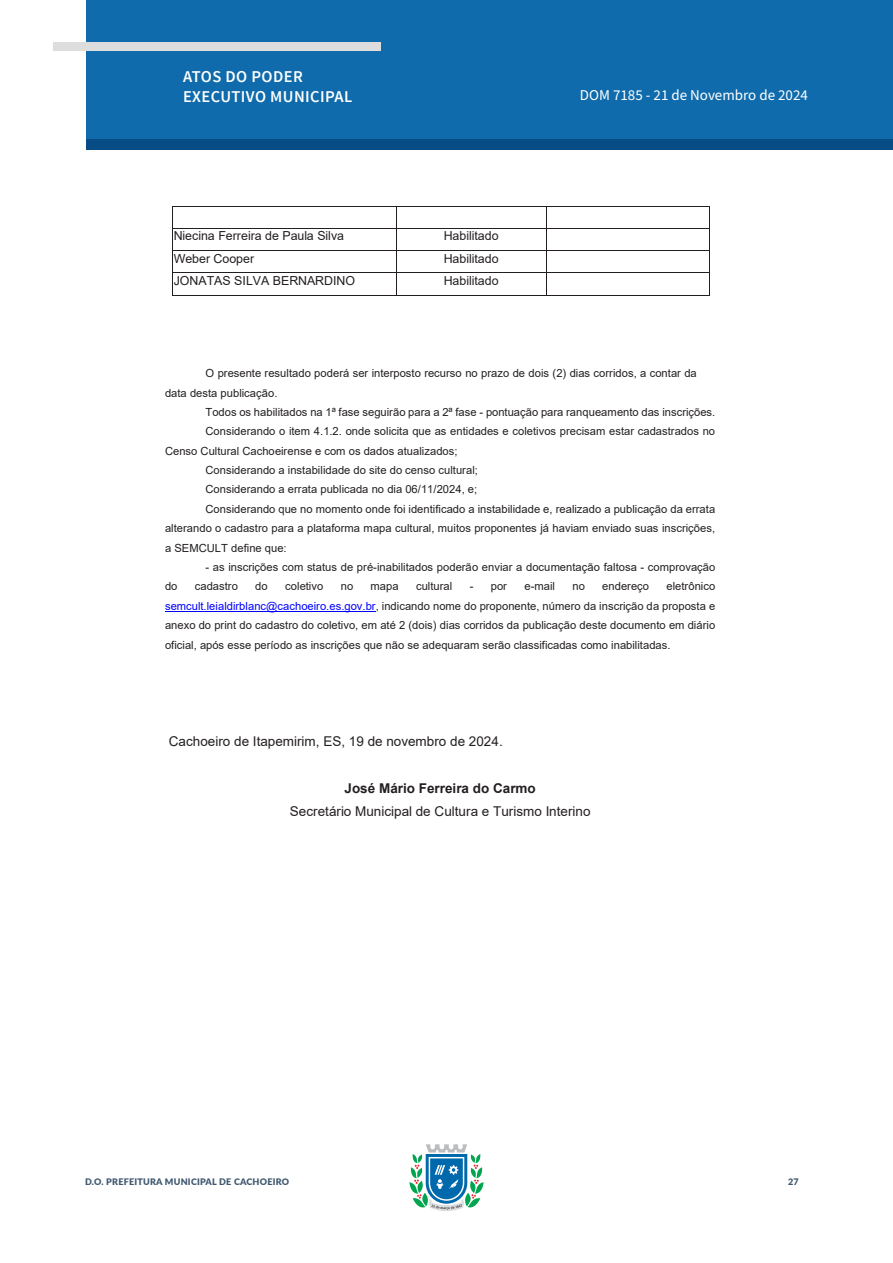
<style>
.page{position:relative;width:893px;height:1263px;background:#fff}
.page>*{position:absolute;margin:0;border:0;box-sizing:border-box;transform-origin:0 0}
.t1{font:600 16.5px/19.8px "Source Sans Pro";letter-spacing:.025em;color:#fff}
.t2{font:15px "Source Sans Pro";color:#fff}
.t3{font:13.5px/23.4px "Arial";color:#231f20;text-align:center}
.t4{font:12.45px "Arial";color:#231f20}
.t5{font:11.25px/19.4px "Arial";color:#231f20;text-align:justify}
.t6{font:900 9px "Lato";letter-spacing:.025em;color:#405970}
.s1{color:#00f}
.s2{font-weight:700}
</style>
<div class="page">
<svg style="left:409px;top:1144px;width:75px;height:67px"></svg>
<div style="left:86px;top:0;width:807px;height:140px;background:#0f6bab"></div>
<div style="left:87px;top:140px;width:806px;height:10px;background:#084c86"></div>
<div style="left:53px;top:42px;width:328px;height:9px;background:#ddd"></div>
<hr style="left:0;top:0;width:1px;height:140px;background:#0f6bab">
<hr style="left:173px;top:206px;width:223px;height:1px;background:#231f20">
<hr style="left:396px;top:206px;width:150px;height:1px;background:#231f20">
<hr style="left:547px;top:206px;width:162px;height:1px;background:#231f20">
<hr style="left:173px;top:228px;width:223px;height:1px;background:#231f20">
<hr style="left:396px;top:228px;width:150px;height:1px;background:#231f20">
<hr style="left:547px;top:228px;width:162px;height:1px;background:#231f20">
<hr style="left:173px;top:250px;width:223px;height:1px;background:#231f20">
<hr style="left:396px;top:250px;width:150px;height:1px;background:#231f20">
<hr style="left:547px;top:250px;width:162px;height:1px;background:#231f20">
<hr style="left:173px;top:272px;width:223px;height:1px;background:#231f20">
<hr style="left:396px;top:272px;width:150px;height:1px;background:#231f20">
<hr style="left:547px;top:272px;width:162px;height:1px;background:#231f20">
<svg style="left:172px;top:206px;width:1px;height:90px"></svg>
<hr style="left:173px;top:295px;width:223px;height:1px;background:#231f20">
<svg style="left:396px;top:207px;width:1px;height:88px"></svg>
<hr style="left:396px;top:295px;width:150px;height:1px;background:#231f20">
<svg style="left:546px;top:206px;width:1px;height:90px"></svg>
<hr style="left:547px;top:295px;width:162px;height:1px;background:#231f20">
<svg style="left:709px;top:206px;width:1px;height:90px"></svg>
<hr style="left:165px;top:611px;width:211px;height:1px;background:#00f">
<h1 class="t1" style="left:183px;top:67px;width:171px">ATOS DO PODER<br>EXECUTIVO MUNICIPAL</h1>
<p class="t4" style="left:174px;top:227px;width:172px">Niecina Ferreira de Paula Silva</p>
<p class="t4" style="left:444px;top:227px;width:56px">Habilitado</p>
<p class="t4" style="left:174px;top:250px;width:82px">Weber Cooper</p>
<p class="t4" style="left:444px;top:250px;width:56px">Habilitado</p>
<p class="t4" style="left:174px;top:272px;width:183px">JONATAS SILVA BERNARDINO</p>
<p class="t4" style="left:444px;top:272px;width:56px">Habilitado</p>
<p class="t2" style="left:580px;top:85px;width:229px">DOM 7185 - 21 de Novembro de 2024</p>
<p class="t5" style="left:206px;top:363px;width:493px">O presente resultado poderá ser interposto recurso no prazo de dois (2) dias corridos, a contar da</p>
<p class="t5" style="left:165px;top:383px;width:114px">data desta publicação.</p>
<p class="t5" style="left:206px;top:402px;width:511px">Todos os habilitados na 1ª fase seguirão para a 2ª fase - pontuação para ranqueamento das inscrições.</p>
<p class="t5" style="left:206px;top:422px;width:511px">Considerando o item 4.1.2. onde solicita que as entidades e coletivos precisam estar cadastrados no</p>
<p class="t5" style="left:165px;top:441px;width:294px">Censo Cultural Cachoeirense e com os dados atualizados;</p>
<p class="t5" style="left:206px;top:460px;width:274px">Considerando a instabilidade do site do censo cultural;</p>
<p class="t5" style="left:206px;top:480px;width:273px">Considerando a errata publicada no dia 06/11/2024, e;</p>
<p class="t5" style="left:206px;top:499px;width:511px">Considerando que no momento onde foi identificado a instabilidade e, realizado a publicação da errata</p>
<p class="t5" style="left:165px;top:519px;width:552px">alterando o cadastro para a plataforma mapa cultural, muitos proponentes já haviam enviado suas inscrições,</p>
<p class="t5" style="left:165px;top:538px;width:123px">a SEMCULT define que:</p>
<p class="t5" style="left:206px;top:557px;width:511px">- as inscrições com status de pré-inabilitados poderão enviar a documentação faltosa - comprovação</p>
<p class="t5" style="left:165px;top:577px;width:14px">do</p>
<p class="t5" style="left:195px;top:577px;width:45px">cadastro</p>
<p class="t5" style="left:255px;top:577px;width:14px">do</p>
<p class="t5" style="left:285px;top:577px;width:40px">coletivo</p>
<p class="t5" style="left:341px;top:577px;width:14px">no</p>
<p class="t5" style="left:371px;top:577px;width:30px">mapa</p>
<p class="t5" style="left:416px;top:577px;width:38px">cultural</p>
<p class="t5" style="left:470px;top:577px;width:39px">- por</p>
<p class="t5" style="left:524px;top:577px;width:32px">e-mail</p>
<p class="t5" style="left:572px;top:577px;width:14px">no</p>
<p class="t5" style="left:602px;top:577px;width:48px">endereço</p>
<p class="t5" style="left:165px;top:577px;width:552px;text-indent:501px">eletrônico <span class="s1">semcult.leialdirblanc@cachoeiro.es.gov.br</span>, indicando nome do proponente, número da inscrição da proposta e anexo do print do cadastro do coletivo, em até 2 (dois) dias corridos da publicação deste documento em diário oficial, após esse período as inscrições que não se adequaram serão classificadas como inabilitadas.</p>
<p class="t3" style="left:169px;top:730px;width:335px">Cachoeiro de Itapemirim, ES, 19 de novembro de 2024.</p>
<p class="t3" style="left:290px;top:776px;width:302px"><span class="s2">José Mário Ferreira do Carmo<br></span>Secretário Municipal de Cultura e Turismo Interino</p>
<p class="t6" style="left:85px;top:1175px;width:206px">D.O. PREFEITURA MUNICIPAL DE CACHOEIRO</p>
<p class="t6" style="left:788px;top:1175px;width:12px">27</p>
</div>
